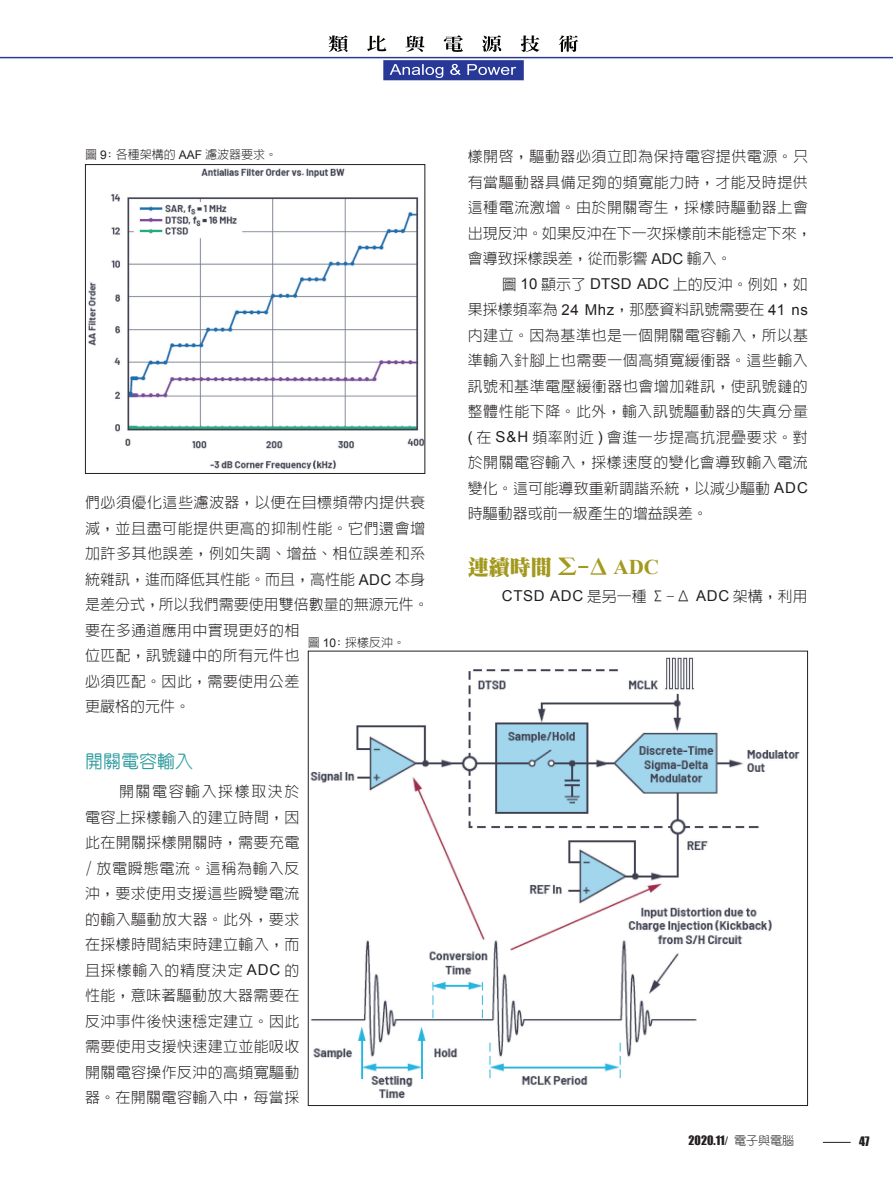
<style>
.page{position:relative;width:893px;height:1191px;background:#fff}
.page>*{position:absolute;margin:0;border:0;box-sizing:border-box;transform-origin:0 0}
._1級標題{font:900 21px "Inn Ming";color:#a3991e}
._2級標題{font:500 18px "Yen Round";color:#2b9a9e}
.說明文字{font:300 15px/25.5px "Lin Gothic";letter-spacing:.025em;color:#231f20}
.圖說{font:300 12px "Lin Gothic";color:#231f20}
.t1{font:12px "Impact";color:#231f20}
.s1{font-family:"Arial";font-weight:400}
.s2{font-family:"Times New Roman";font-weight:700}
.s3{font-family:"Arial"}
.s4{font-family:"New Gothic";font-weight:300}
</style>
<div class="page">
<img style="left:17px;top:35px;width:876px;height:46px">
<img style="left:390px;top:64px;width:126px;height:11px">
<img style="left:329px;top:35px;width:172px;height:17px">
<svg style="left:823px;top:1142px;width:28px;height:1px"></svg>
<img style="left:0;top:56px;width:17px;height:3px">
<img style="left:88px;top:168px;width:335px;height:302px">
<div style="left:85px;top:164px;width:340px;height:310px;border:1px solid #231f20"></div>
<img style="left:310px;top:657px;width:490px;height:442px">
<p class="圖說" style="left:85px;top:149px;width:194px">圖 <span class="s1">9</span>: 各種架構的 <span class="s1">AAF</span> 濾波器要求。</p>
<p class="說明文字" style="left:85px;top:490px;width:345px">們必須優化這些濾波器，以便在目標頻帶內提供衰減，並且盡可能提供更高的抑制性能。它們還會增加許多其他誤差，例如失調、增益、相位誤差和系統雜訊，進而降低其性能。而且，高性能 <span class="s1">ADC</span> 本身是差分式，所以我們需要使用雙倍數量的無源元件。要在多通道應用中實現更好的相<br>位匹配，訊號鏈中的所有元件也<br>必須匹配。因此，需要使用公差<br>更嚴格的元件。</p>
<p class="_2級標題" style="left:85px;top:752px;width:109px">開關電容輸入</p>
<p class="說明文字" style="left:85px;top:778px;width:216px;text-align:justify;text-indent:34px">開關電容輸入採樣取決於電容上採樣輸入的建立時間，因此在開關採樣開關時，需要充電/ 放電瞬態電流。這稱為輸入反沖，要求使用支援這些瞬變電流的輸入驅動放大器。此外，要求在採樣時間結束時建立輸入，而且採樣輸入的精度決定 <span class="s1">ADC</span> 的性能，意味著驅動放大器需要在反沖事件後快速穩定建立。因此需要使用支援快速建立並能吸收開關電容操作反沖的高頻寬驅動器。在開關電容輸入中，每當採</p>
<p class="圖說" style="left:308px;top:636px;width:99px">圖 <span class="s1">10</span>: 採樣反沖。</p>
<p class="說明文字" style="left:468px;top:144px;width:345px">樣開啟，驅動器必須立即為保持電容提供電源。只有當驅動器具備足夠的頻寬能力時，才能及時提供這種電流激增。由於開關寄生，採樣時驅動器上會出現反沖。如果反沖在下一次採樣前未能穩定下來，會導致採樣誤差，從而影響 <span class="s1">ADC</span> 輸入。</p>
<p class="說明文字" style="left:468px;top:271px;width:342px;text-align:justify;text-indent:34px">圖 <span class="s1">10</span> 顯示了 <span class="s1">DTSD ADC</span> 上的反沖。例如，如果採樣頻率為 <span class="s1">24 Mhz</span>，那麼資料訊號需要在 <span class="s1">41 ns</span>內建立。因為基準也是一個開關電容輸入，所以基準輸入針腳上也需要一個高頻寬緩衝器。這些輸入訊號和基準電壓緩衝器也會增加雜訊，使訊號鏈的整體性能下降。此外，輸入訊號驅動器的失真分量<span class="s1">(</span> 在 <span class="s1">S&amp;H</span> 頻率附近 <span class="s1">)</span> 會進一步提高抗混疊要求。對於開關電容輸入，採樣速度的變化會導致輸入電流變化。這可能導致重新調諧系統，以減少驅動 <span class="s1">ADC</span>時驅動器或前一級產生的增益誤差。</p>
<p class="_1級標題" style="left:468px;top:556px;width:193px">連續時間 Σ-Δ <span class="s2">ADC</span></p>
<p class="說明文字" style="left:502px;top:583px;width:308px"><span class="s1">CTSD ADC</span> 是另一種 Σ-Δ <span class="s1">ADC</span> 架構，利用</p>
<p class="t1" style="left:689px;top:1131px;width:107px">2020.11<span class="s3">/</span> <span class="s4">電子與電腦</span></p>
<p class="t1" style="left:859px;top:1132px;width:12px">47</p>
</div>
